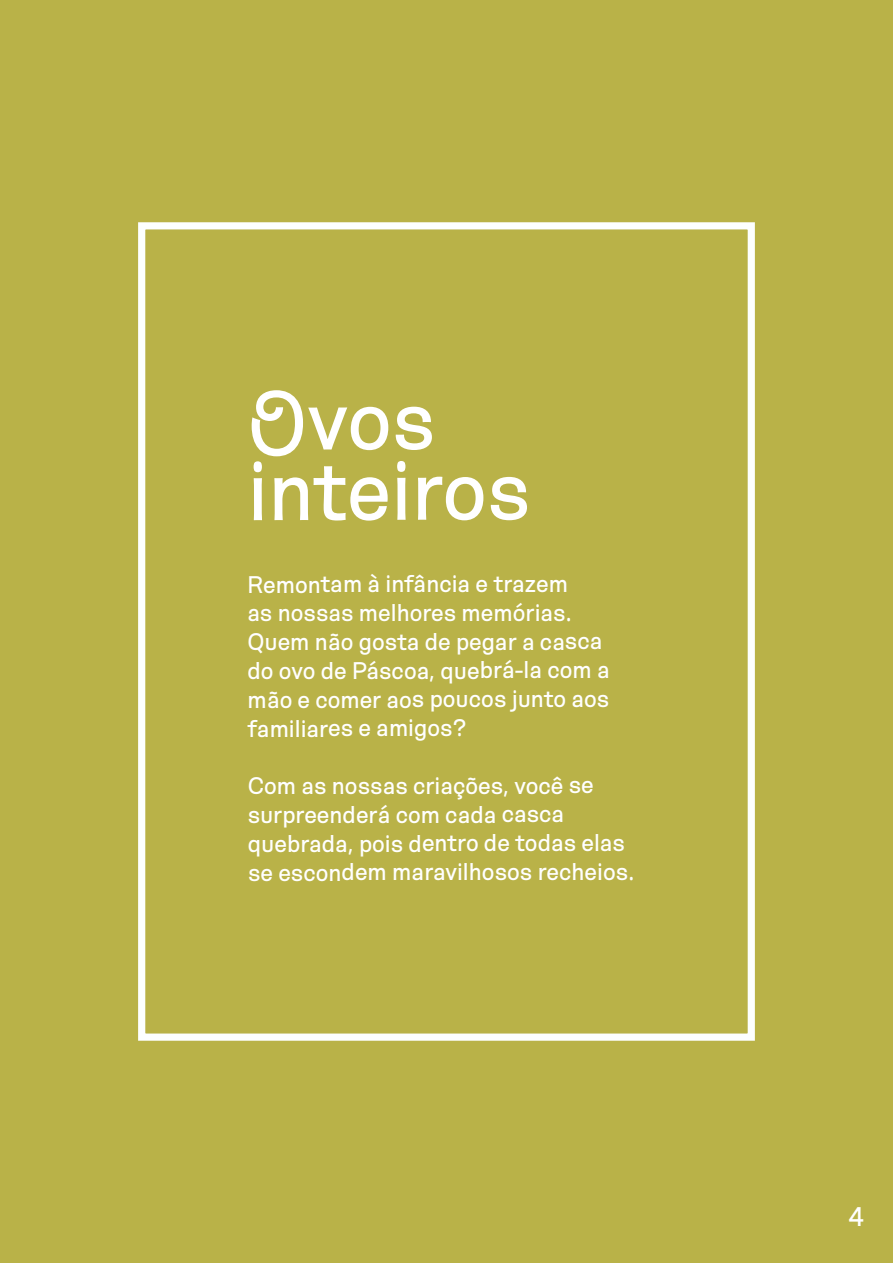
<style>
.page{position:relative;width:893px;height:1263px;background:#b9b248}
.page>*{position:absolute;margin:0;border:0;box-sizing:border-box;transform-origin:0 0}
.t1{font:84px/70.3px "Hope Sans";letter-spacing:-.005em;color:#fff}
.t2{font:27px "Hope Sans";color:#fff}
.t3{font:24px/28.8px "Hope Sans";letter-spacing:-.005em;color:#fff}
</style>
<div class="page">
<div style="left:138px;top:222px;width:617px;height:819px;border:7px solid #fdffff"></div>
<h1 class="t1" style="left:247px;top:385px;width:285px">Ovos inteiros</h1>
<p class="t3" style="left:247px;top:570px;width:364px">Remontam à infância e trazem<br>as nossas melhores memórias.<br>Quem não gosta de pegar a casca do ovo de Páscoa, quebrá-la com a mão e comer aos poucos junto aos familiares e amigos?</p>
<p class="t3" style="left:248px;top:771px;width:389px">Com as nossas criações, você se surpreenderá com cada casca quebrada, pois dentro de todas elas se escondem maravilhosos recheios.</p>
<p class="t2" style="left:849px;top:1201px;width:17px">4</p>
</div>
